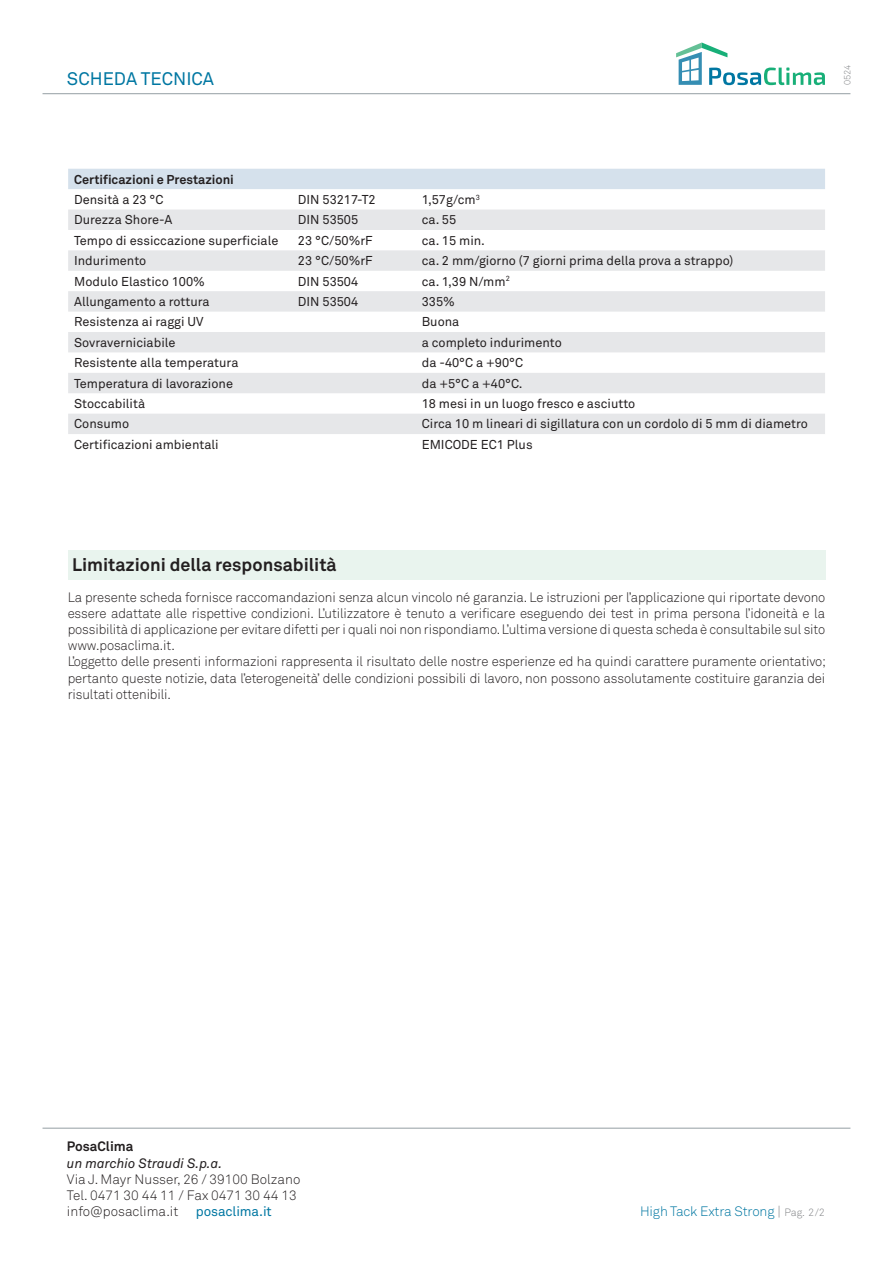
<style>
.page{position:relative;width:893px;height:1263px;background:#fff}
.page>*{position:absolute;margin:0;border:0;box-sizing:border-box;transform-origin:0 0}
.t1{font:700 18px "Akkurat";color:#231f20}
.t2{font:18px "Akkurat";color:#0077a2}
.t3{font:300 13.5px/16.2px "Akkurat";letter-spacing:-.01em;color:#231f20;text-align:justify}
.t4{font:300 13.5px "Akkurat";letter-spacing:-.01em;color:#0077a2}
.t5{font:italic 13.5px "Akkurat";color:#231f20}
.t6{font:13.5px "Akkurat";letter-spacing:-.01em;color:#0077a2}
.t7{font:700 13.5px "Akkurat";color:#231f20}
.descrizione_prodotto{font:12.75px "Akkurat";color:#231f20}
.descrizione_prodotto-2{font:700 12.75px "Akkurat";color:#231f20}
.t8{font:300 9px "Akkurat";color:#808285}
.s1{color:#808285}
.s2{font-size:10.5px;color:#808285}
</style>
<div class="page">
<hr style="left:43px;top:1127px;width:807px;height:2px;background:#a0a9ad">
<svg style="left:676px;top:43px;width:149px;height:42px"></svg>
<hr style="left:43px;top:93px;width:807px;height:1px;background:#a0a9ad">
<div style="left:68px;top:550px;width:757px;height:29px;background:#e9f4ee"></div>
<div style="left:68px;top:169px;width:757px;height:20px;background:#d5e1ec"></div>
<svg style="left:68px;top:210px;width:757px;height:224px;fill:#e6e7e9"></svg>
<h1 class="t2" style="left:67px;top:68px;width:148px">SCHEDA TECNICA</h1>
<p class="descrizione_prodotto-2" style="left:74px;top:171px;width:161px">Certificazioni e Prestazioni</p>
<p class="descrizione_prodotto" style="left:74px;top:192px;width:91px">Densità a 23 °C</p>
<p class="descrizione_prodotto" style="left:298px;top:192px;width:79px">DIN 53217-T2</p>
<p class="descrizione_prodotto" style="left:422px;top:192px;width:60px">1,57g/cm<sup>3</sup></p>
<p class="descrizione_prodotto" style="left:74px;top:212px;width:100px">Durezza Shore-A</p>
<p class="descrizione_prodotto" style="left:298px;top:212px;width:62px">DIN 53505</p>
<p class="descrizione_prodotto" style="left:422px;top:212px;width:36px">ca. 55</p>
<p class="descrizione_prodotto" style="left:74px;top:233px;width:206px">Tempo di essiccazione superficiale</p>
<p class="descrizione_prodotto" style="left:298px;top:233px;width:76px">23 °C/50%rF</p>
<p class="descrizione_prodotto" style="left:422px;top:233px;width:65px">ca. 15 min.</p>
<p class="descrizione_prodotto" style="left:74px;top:253px;width:74px">Indurimento</p>
<p class="descrizione_prodotto" style="left:298px;top:253px;width:76px">23 °C/50%rF</p>
<p class="descrizione_prodotto" style="left:422px;top:253px;width:313px">ca. 2 mm/giorno (7 giorni prima della prova a strappo)</p>
<p class="descrizione_prodotto" style="left:74px;top:274px;width:132px">Modulo Elastico 100%</p>
<p class="descrizione_prodotto" style="left:298px;top:274px;width:62px">DIN 53504</p>
<p class="descrizione_prodotto" style="left:422px;top:274px;width:90px">ca. 1,39 N/mm<sup>2</sup></p>
<p class="descrizione_prodotto" style="left:74px;top:294px;width:137px">Allungamento a rottura</p>
<p class="descrizione_prodotto" style="left:298px;top:294px;width:62px">DIN 53504</p>
<p class="descrizione_prodotto" style="left:422px;top:294px;width:35px">335%</p>
<p class="descrizione_prodotto" style="left:74px;top:314px;width:131px">Resistenza ai raggi UV</p>
<p class="descrizione_prodotto" style="left:422px;top:314px;width:39px">Buona</p>
<p class="descrizione_prodotto" style="left:74px;top:335px;width:103px">Sovraverniciabile</p>
<p class="descrizione_prodotto" style="left:422px;top:335px;width:142px">a completo indurimento</p>
<p class="descrizione_prodotto" style="left:74px;top:355px;width:166px">Resistente alla temperatura</p>
<p class="descrizione_prodotto" style="left:422px;top:355px;width:103px">da -40°C a +90°C</p>
<p class="descrizione_prodotto" style="left:74px;top:376px;width:160px">Temperatura di lavorazione</p>
<p class="descrizione_prodotto" style="left:422px;top:376px;width:102px">da +5°C a +40°C.</p>
<p class="descrizione_prodotto" style="left:74px;top:396px;width:72px">Stoccabilità</p>
<p class="descrizione_prodotto" style="left:422px;top:396px;width:215px">18 mesi in un luogo fresco e asciutto</p>
<p class="descrizione_prodotto" style="left:74px;top:417px;width:57px">Consumo</p>
<p class="descrizione_prodotto" style="left:422px;top:417px;width:388px">Circa 10 m lineari di sigillatura con un cordolo di 5 mm di diametro</p>
<p class="descrizione_prodotto" style="left:74px;top:437px;width:146px">Certificazioni ambientali</p>
<p class="descrizione_prodotto" style="left:422px;top:437px;width:112px">EMICODE EC1 Plus</p>
<p class="t8" style="left:842px;top:85px;width:22px;rotate:-90deg">0524</p>
<p class="t1" style="left:72px;top:553px;width:266px">Limitazioni della responsabilità</p>
<p class="t3" style="left:68px;top:589px;width:759px">La presente scheda fornisce raccomandazioni senza alcun vincolo né garanzia. Le istruzioni per l’applicazione qui riportate devono essere adattate alle rispettive condizioni. L’utilizzatore è tenuto a verificare eseguendo dei test in prima persona l’idoneità e la possibilità di applicazione per evitare difetti per i quali noi non rispondiamo. L’ultima versione di questa scheda è consultabile sul sito www.posaclima.it.</p>
<p class="t3" style="left:68px;top:654px;width:760px">L’oggetto delle presenti informazioni rappresenta il risultato delle nostre esperienze ed ha quindi carattere puramente orientativo; pertanto queste notizie, data l’eterogeneità’ delle condizioni possibili di lavoro, non possono assolutamente costituire garanzia dei risultati ottenibili.</p>
<p class="t7" style="left:67px;top:1138px;width:68px">PosaClima</p>
<p class="t5" style="left:67px;top:1155px;width:157px">un marchio Straudi S.p.a.</p>
<p class="t3" style="left:67px;top:1171px;width:235px;text-align:left">Via J. Mayr Nusser, 26 / 39100 Bolzano<br>Tel. 0471 30 44 11 / Fax 0471 30 44 13 info@posaclima.it</p>
<p class="t6" style="left:196px;top:1203px;width:77px">posaclima.it</p>
<p class="t4" style="left:640px;top:1203px;width:186px">High Tack Extra Strong <span class="s1">|</span> <span class="s2">Pag. 2/2</span></p>
</div>
